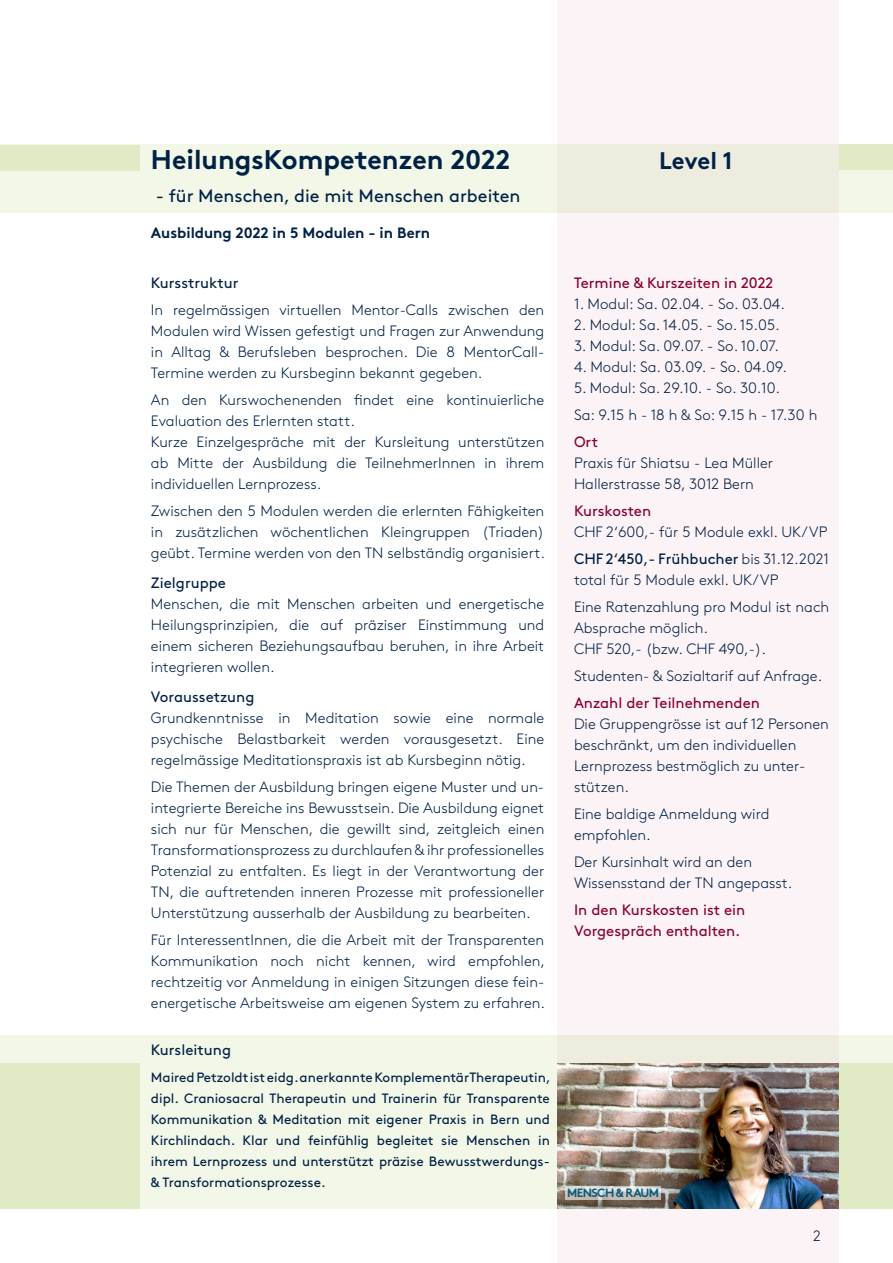
<style>
.page{position:relative;width:893px;height:1263px;background:#fff}
.page>*{position:absolute;margin:0;border:0;box-sizing:border-box;transform-origin:0 0}
.t1{font:700 27px "Brown";color:#002146}
.t2{font:700 24px "Brown";letter-spacing:-.01em;color:#002146}
.t3{font:18px "Brown";color:#002146}
.t4{font:300 15px/21px "Brown";color:#002146;text-align:justify}
.t5{font:15px "Brown";color:#8b0133}
.t6{font:15px "Brown";color:#002146}
.t7{font:700 15px "Brown";color:#002146}
.t8{font:13.5px/21px "Brown";color:#002146;text-align:justify}
.t9{font:700 12px "Brown";letter-spacing:-.06em;color:#095b7c}
.s1{font-weight:400}
</style>
<div class="page">
<div style="left:557px;top:0;width:282px;height:1263px;background:#fbf3f6"></div>
<div style="left:0;top:1035px;width:893px;height:174px;background:#f2f7e7"></div>
<div style="left:0;top:1063px;width:140px;height:146px;background:#e0ebc6"></div>
<div style="left:838px;top:1063px;width:55px;height:146px;background:#e0ebc6"></div>
<div style="left:0;top:145px;width:893px;height:68px;background:#f2f7e7"></div>
<div style="left:0;top:145px;width:140px;height:26px;background:#e0ebc6"></div>
<div style="left:839px;top:145px;width:54px;height:25px;background:#e0ebc6"></div>
<img style="left:557px;top:1063px;width:282px;height:146px">
<svg style="left:566px;top:1186px;width:95px;height:13px"></svg>
<p class="t1" style="left:151px;top:138px;width:361px">HeilungsKompetenzen 2022</p>
<p class="t2" style="left:659px;top:141px;width:75px">Level 1</p>
<p class="t3" style="left:156px;top:182px;width:366px">- für Menschen, die mit Menschen arbeiten</p>
<p class="t7" style="left:151px;top:221px;width:281px">Ausbildung 2022 in 5 Modulen - in Bern</p>
<p class="t6" style="left:151px;top:271px;width:89px">Kursstruktur</p>
<p class="t4" style="left:151px;top:298px;width:395px">In regelmässigen virtuellen Mentor-Calls zwischen den Modulen wird Wissen gefestigt und Fragen zur Anwendung in Alltag &amp; Berufsleben besprochen. Die 8 MentorCall-Termine werden zu Kursbeginn bekannt gegeben.</p>
<p class="t4" style="left:151px;top:388px;width:395px">An den Kurswochenenden findet eine kontinuierliche<br>Evaluation des Erlernten statt.</p>
<p class="t4" style="left:151px;top:430px;width:395px">Kurze Einzelgespräche mit der Kursleitung unterstützen ab Mitte der Ausbildung die TeilnehmerInnen in ihrem individuellen Lernprozess.</p>
<p class="t4" style="left:151px;top:499px;width:396px">Zwischen den 5 Modulen werden die erlernten Fähigkeiten in zusätzlichen wöchentlichen Kleingruppen (Triaden) geübt. Termine werden von den TN selbständig organisiert.</p>
<p class="t6" style="left:151px;top:571px;width:77px">Zielgruppe</p>
<p class="t4" style="left:151px;top:592px;width:395px">Menschen, die mit Menschen arbeiten und energetische Heilungsprinzipien, die auf präziser Einstimmung und einem sicheren Beziehungsaufbau beruhen, in ihre Arbeit integrieren wollen.</p>
<p class="t6" style="left:151px;top:685px;width:105px">Voraussetzung</p>
<p class="t4" style="left:151px;top:706px;width:395px">Grundkenntnisse in Meditation sowie eine normale psychische Belastbarkeit werden vorausgesetzt. Eine regelmässige Meditationspraxis ist ab Kursbeginn nötig.</p>
<p class="t4" style="left:151px;top:775px;width:395px">Die Themen der Ausbildung bringen eigene Muster und un&shy;integrierte Bereiche ins Bewusstsein. Die Ausbildung eignet sich nur für Menschen, die gewillt sind, zeitgleich einen Transformationsprozess zu durchlaufen &amp; ihr professionelles Potenzial zu entfalten. Es liegt in der Verantwortung der TN, die auftretenden inneren Prozesse mit professioneller Unterstützung ausserhalb der Ausbildung zu bearbeiten.</p>
<p class="t4" style="left:151px;top:928px;width:396px">Für InteressentInnen, die die Arbeit mit der Transparenten Kommunikation noch nicht kennen, wird empfohlen, rechtzeitig vor Anmeldung in einigen Sitzungen diese fein&shy;energetische Arbeitsweise am eigenen System zu erfahren.</p>
<p class="t6" style="left:151px;top:1038px;width:82px">Kursleitung</p>
<p class="t8" style="left:151px;top:1065px;width:401px">Maired Petzoldt ist eidg. anerkannte KomplementärTherapeutin, dipl. Craniosacral Therapeutin und Trainerin für Transparente Kommunikation &amp; Meditation mit eigener Praxis in Bern und Kirchlindach. Klar und feinfühlig begleitet sie Menschen in ihrem Lernprozess und unterstützt präzise Bewusstwerdungs-&amp; Transformationsprozesse.</p>
<p class="t5" style="left:574px;top:271px;width:201px">Termine &amp; Kurszeiten in 2022</p>
<p class="t4" style="left:574px;top:292px;width:212px">1. Modul: Sa. 02.04. - So. 03.04.</p>
<p class="t4" style="left:574px;top:313px;width:207px">2. Modul: Sa. 14.05. - So. 15.05.</p>
<p class="t4" style="left:574px;top:334px;width:206px">3. Modul: Sa. 09.07. - So. 10.07.</p>
<p class="t4" style="left:574px;top:355px;width:215px">4. Modul: Sa. 03.09. - So. 04.09.</p>
<p class="t4" style="left:574px;top:376px;width:208px">5. Modul: Sa. 29.10. - So. 30.10.</p>
<p class="t4" style="left:574px;top:403px;width:245px">Sa: 9.15 h - 18 h &amp; So: 9.15 h - 17.30 h</p>
<p class="t5" style="left:574px;top:430px;width:26px">Ort</p>
<p class="t4" style="left:574px;top:451px;width:201px">Praxis für Shiatsu - Lea Müller</p>
<p class="t4" style="left:574px;top:472px;width:181px">Hallerstrasse 58, 3012 Bern</p>
<p class="t5" style="left:574px;top:499px;width:79px">Kurskosten</p>
<p class="t4" style="left:574px;top:520px;width:255px">CHF 2‘600,- für 5 Module exkl. UK/VP</p>
<p class="t4" style="left:574px;top:547px;width:257px"><span class="s1">CHF 2‘450,- Frühbucher</span> bis 31.12.2021 total für 5 Module exkl. UK/VP</p>
<p class="t4" style="left:574px;top:595px;width:257px">Eine Ratenzahlung pro Modul ist nach<br>Absprache möglich.</p>
<p class="t4" style="left:574px;top:637px;width:193px">CHF 520,- (bzw. CHF 490,-).</p>
<p class="t4" style="left:574px;top:664px;width:250px">Studenten- &amp; Sozialtarif auf Anfrage.</p>
<p class="t5" style="left:574px;top:691px;width:187px">Anzahl der Teilnehmenden</p>
<p class="t4" style="left:574px;top:712px;width:256px;text-align:left">Die Gruppengrösse ist auf 12 Personen beschränkt, um den individuellen<br>Lernprozess bestmöglich zu unter&shy;stützen.</p>
<p class="t4" style="left:574px;top:802px;width:197px">Eine baldige Anmeldung wird empfohlen.</p>
<p class="t4" style="left:574px;top:850px;width:220px">Der Kursinhalt wird an den<br>Wissensstand der TN angepasst.</p>
<p class="t5" style="left:574px;top:898px;width:173px">In den Kurskosten ist ein</p>
<p class="t5" style="left:574px;top:919px;width:168px">Vorgespräch enthalten.</p>
<p class="t9" style="left:567px;top:1183px;width:93px">MENSCH &amp; RAUM</p>
<p class="t4" style="left:813px;top:1224px;width:9px">2</p>
</div>
